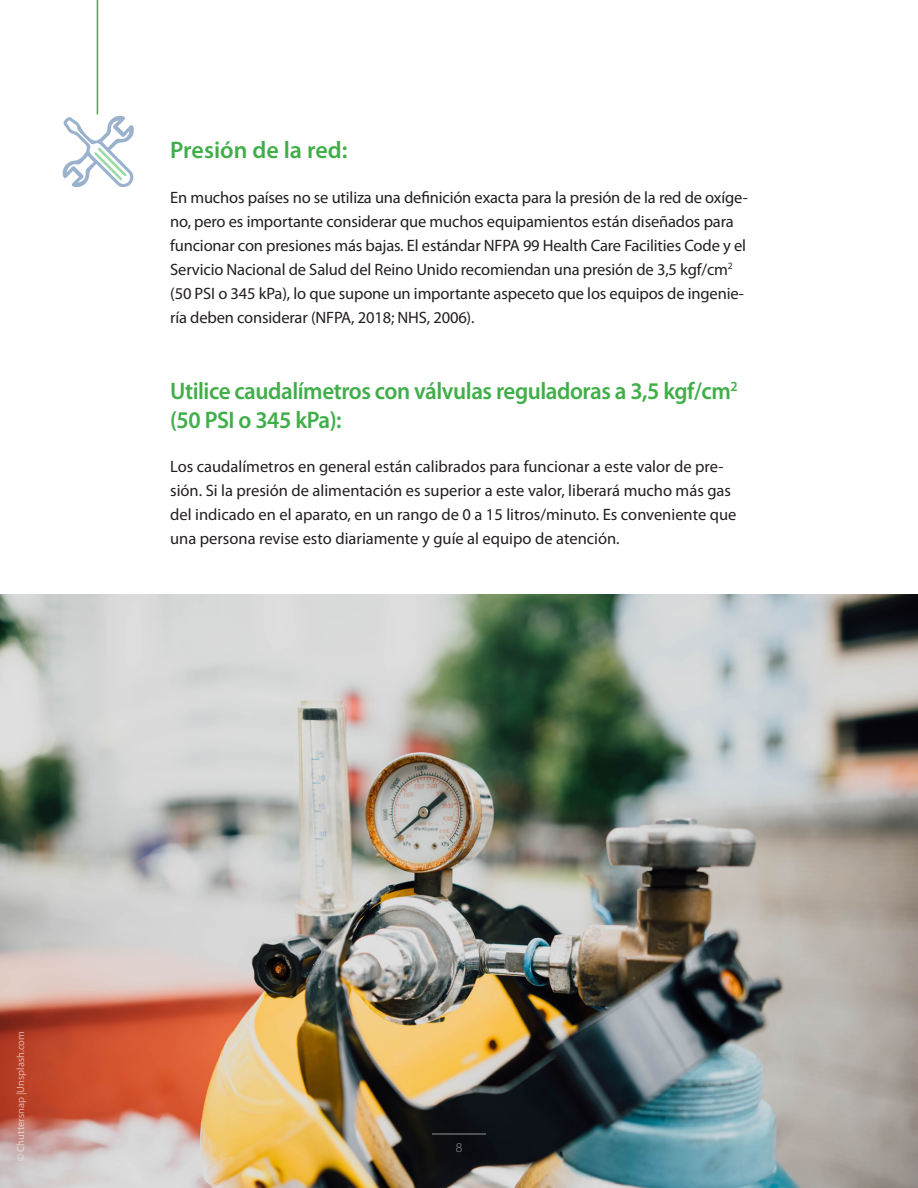
<style>
.page{position:relative;width:918px;height:1188px;background:#fff}
.page>*{position:absolute;margin:0;border:0;box-sizing:border-box;transform-origin:0 0}
.t1{font:600 24px/28.8px "Myriad Pro";letter-spacing:-.02em;color:#40ae49;scale:.96 1}
.t2{font:600 24px "Myriad Pro";color:#40ae49}
.t3{font:16.5px/24px "Myriad Pro";letter-spacing:-.01em;color:#231f20}
.t4{font:300 13.5px "Myriad Pro";color:#939598}
.t5{font:10.5px "Myriad Pro";color:#fff}
</style>
<div class="page">
<img style="left:0;top:594px;width:918px;height:594px">
<svg style="left:62px;top:114px;width:72px;height:74px"></svg>
<hr style="left:97px;top:0;width:1px;height:114px;background:#40ae49">
<hr style="left:432px;top:1134px;width:54px;height:1px;background:#939598">
<h3 class="t2" style="left:170px;top:135px;width:179px">Presión de la red:</h3>
<p class="t3" style="left:170px;top:185px;width:579px">En muchos países no se utiliza una definición exacta para la presión de la red de oxíge&shy;no, pero es importante considerar que muchos equipamientos están diseñados para funcionar con presiones más bajas. El estándar NFPA 99 Health Care Facilities Code y el Servicio Nacional de Salud del Reino Unido recomiendan una presión de 3,5 kgf/cm<sup>2 </sup>(50 PSI o 345 kPa), lo que supone un importante aspeceto que los equipos de ingenie&shy;ría deben considerar (NFPA, 2018; NHS, 2006).</p>
<h3 class="t1" style="left:170px;top:376px;width:593px">Utilice caudalímetros con válvulas reguladoras a 3,5 kgf/cm<sup>2 </sup>(50 PSI o 345 kPa):</h3>
<p class="t3" style="left:170px;top:454px;width:568px">Los caudalímetros en general están calibrados para funcionar a este valor de pre&shy;sión. Si la presión de alimentación es superior a este valor, liberará mucho más gas del indicado en el aparato, en un rango de 0 a 15 litros/minuto. Es conveniente que una persona revise esto diariamente y guíe al equipo de atención.</p>
<p class="t5" style="left:14px;top:1161px;width:131px;rotate:-90deg">© Chuttersnap |Unsplash.com</p>
<p class="t4" style="left:456px;top:1140px;width:8px">8</p>
</div>
